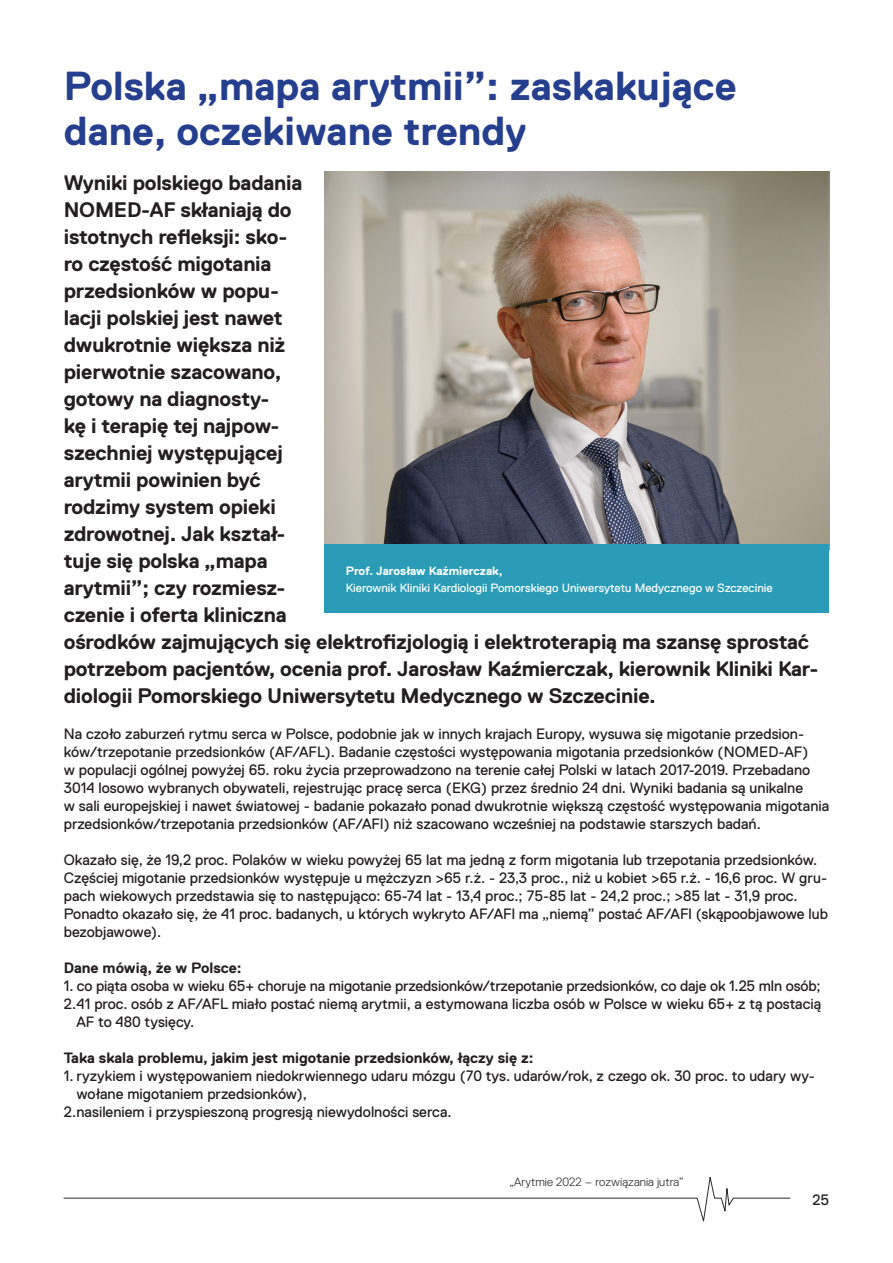
<style>
.page{position:relative;width:893px;height:1263px;background:#fff}
.page>*{position:absolute;margin:0;border:0;box-sizing:border-box;transform-origin:0 0}
.Article_Header_H1{font:700 40.5px/45px "Dell Replica";color:#253f8e}
.Large_Bold{font:700 21px/27px "Dell Replica";letter-spacing:-.01em;color:#231f20}
.t1{font:15px/18px "Dell Replica";color:#231f20}
.t2{font:700 15px "Dell Replica";color:#231f20}
.t3{font:12px/16.5px "Dell Replica";color:#fff}
.t4{font:300 12px "Dell Replica";color:#231f20}
.s1{font-weight:700}
</style>
<div class="page">
<img style="left:325px;top:172px;width:504px;height:372px">
<div style="left:325px;top:544px;width:504px;height:69px;background:#2a9cb7"></div>
<svg style="left:64px;top:1177px;width:726px;height:45px"></svg>
<p class="Article_Header_H1" style="left:64px;top:64px;width:674px">Polska „mapa arytmii”: zaskakujące dane, oczekiwane trendy</p>
<p class="Large_Bold" style="left:64px;top:169px;width:756px">Wyniki polskiego badania<br>NOMED-AF skłaniają do<br>istotnych refleksji: sko-<br>ro częstość migotania<br>przedsionków w popu-<br>lacji polskiej jest nawet<br>dwukrotnie większa niż<br>pierwotnie szacowano,<br>gotowy na diagnosty-<br>kę i terapię tej najpow-<br>szechniej występującej<br>arytmii powinien być<br>rodzimy system opieki<br>zdrowotnej. Jak kształ-<br>tuje się polska „mapa<br>arytmii”; czy rozmiesz-<br>czenie i oferta kliniczna<br>ośrodków zajmujących się elektrofizjologią i elektroterapią ma szansę sprostać potrzebom pacjentów, ocenia prof. Jarosław Kaźmierczak, kierownik Kliniki Kar&shy;diologii Pomorskiego Uniwersytetu Medycznego w Szczecinie.</p>
<p class="t1" style="left:64px;top:725px;width:767px">Na czoło zaburzeń rytmu serca w Polsce, podobnie jak w innych krajach Europy, wysuwa się migotanie przedsion&shy;ków/trzepotanie przedsionków (AF/AFL). Badanie częstości występowania migotania przedsionków (NOMED-AF)<br>w populacji ogólnej powyżej 65. roku życia przeprowadzono na terenie całej Polski w latach 2017-2019. Przebadano 3014 losowo wybranych obywateli, rejestrując pracę serca (EKG) przez średnio 24 dni. Wyniki badania są unikalne<br>w sali europejskiej i nawet światowej - badanie pokazało ponad dwukrotnie większą częstość występowania migotania przedsionków/trzepotania przedsionków (AF/AFl) niż szacowano wcześniej na podstawie starszych badań.</p>
<p class="t1" style="left:64px;top:851px;width:766px">Okazało się, że 19,2 proc. Polaków w wieku powyżej 65 lat ma jedną z form migotania lub trzepotania przedsionków.<br>Częściej migotanie przedsionków występuje u mężczyzn &gt;65 r.ż. - 23,3 proc., niż u kobiet &gt;65 r.ż. - 16,6 proc. W gru&shy;pach wiekowych przedstawia się to następująco: 65-74 lat - 13,4 proc.; 75-85 lat - 24,2 proc.; &gt;85 lat - 31,9 proc.<br>Ponadto okazało się, że 41 proc. badanych, u których wykryto AF/AFl ma „niemą” postać AF/AFl (skąpoobjawowe lub bezobjawowe).</p>
<p class="t2" style="left:64px;top:959px;width:179px">Dane mówią, że w Polsce:</p>
<p class="t1" style="left:64px;top:977px;width:758px">1. co piąta osoba w wieku 65+ choruje na migotanie przedsionków/trzepotanie przedsionków, co daje ok 1.25 mln osób;</p>
<p class="t1" style="left:77px;top:995px;width:746px;text-indent:-13px">2.41 proc. osób z AF/AFL miało postać niemą arytmii, a estymowana liczba osób w Polsce w wieku 65+ z tą postacią<br>AF to 480 tysięcy.</p>
<p class="t2" style="left:64px;top:1049px;width:471px">Taka skala problemu, jakim jest migotanie przedsionków, łączy się z:</p>
<p class="t1" style="left:77px;top:1067px;width:740px;text-indent:-13px">1. ryzykiem i występowaniem niedokrwiennego udaru mózgu (70 tys. udarów/rok, z czego ok. 30 proc. to udary wy&shy;wołane migotaniem przedsionków),</p>
<p class="t1" style="left:64px;top:1103px;width:389px">2.nasileniem i przyspieszoną progresją niewydolności serca.</p>
<p class="t3" style="left:346px;top:563px;width:428px"><span class="s1">Prof. Jarosław Kaźmierczak,<br></span>Kierownik Kliniki Kardiologii Pomorskiego Uniwersytetu Medycznego w Szczecinie</p>
<p class="t4" style="left:509px;top:1175px;width:176px">„Arytmie 2022 – rozwiązania jutra”</p>
<p class="t1" style="left:812px;top:1191px;width:18px">25</p>
</div>
